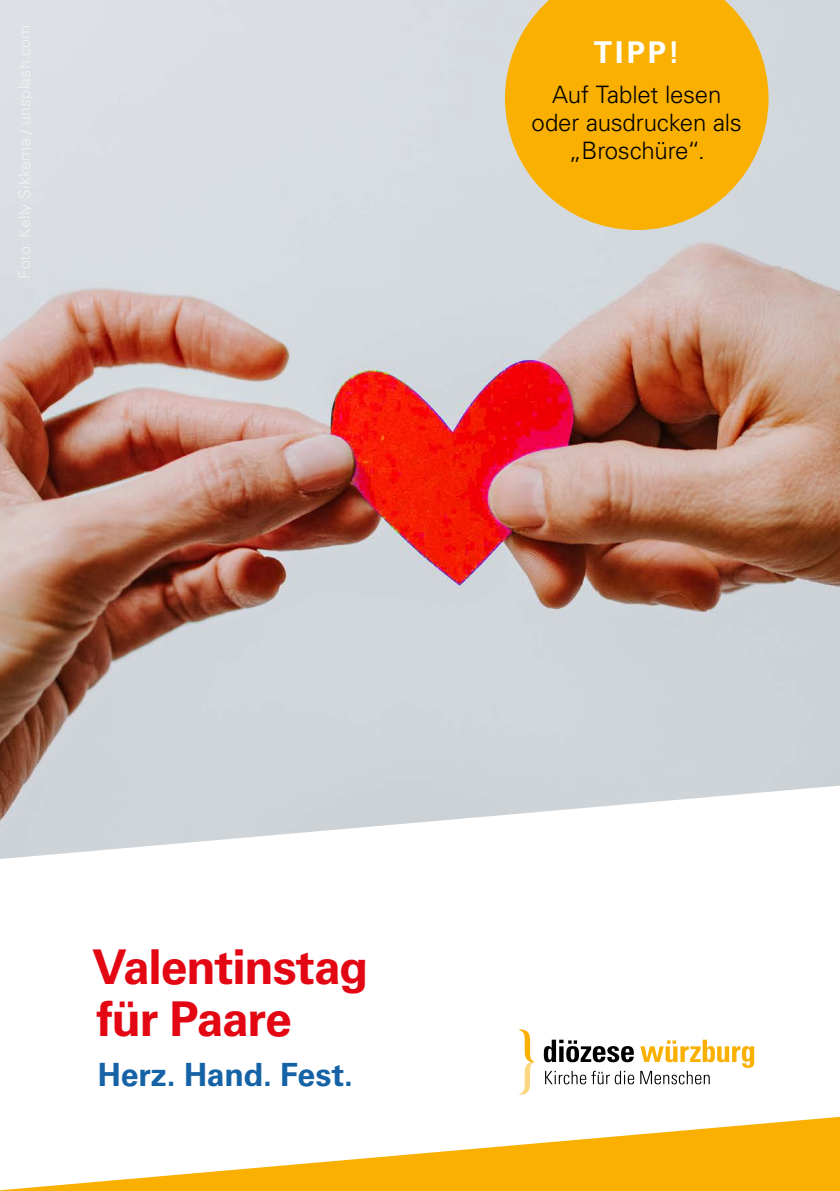
<style>
.page{position:relative;width:840px;height:1191px;background:#fff}
.page>*{position:absolute;margin:0;border:0;box-sizing:border-box;transform-origin:0 0}
.t1{font:700 48px/52px "Univers LT Std";letter-spacing:-.025em;color:#e30613}
.t2{font:700 32px "Univers LT Std";letter-spacing:-.005em;color:#1563a6}
.t3{font:700 30px "Univers LT Std";color:#fff}
.t4{font:300 24px/28px "Univers LT Std";letter-spacing:-.01em;color:#000;text-align:center}
</style>
<div class="page">
<img style="left:0;top:0;width:839px;height:785px">
<svg style="left:0;top:785px;width:839px;height:310px"></svg>
<svg style="left:519px;top:1029px;width:16px;height:65px"></svg>
<svg style="left:543px;top:1039px;width:210px;height:45px"></svg>
<svg style="left:0;top:1117px;width:839px;height:74px"></svg>
<svg style="left:504px;top:0;width:264px;height:230px;background:#f2b625"></svg>
<p class="t3" style="left:593px;top:35px;width:88px">TIPP!</p>
<p class="t4" style="left:531px;top:80px;width:211px">Auf Tablet lesen oder ausdrucken als „Broschüre“.</p>
<h1 class="t1" style="left:92px;top:941px;width:277px">Valentinstag für Paare</h1>
<h2 class="t2" style="left:98px;top:1055px;width:257px">Herz. Hand. Fest.</h2>
</div>
